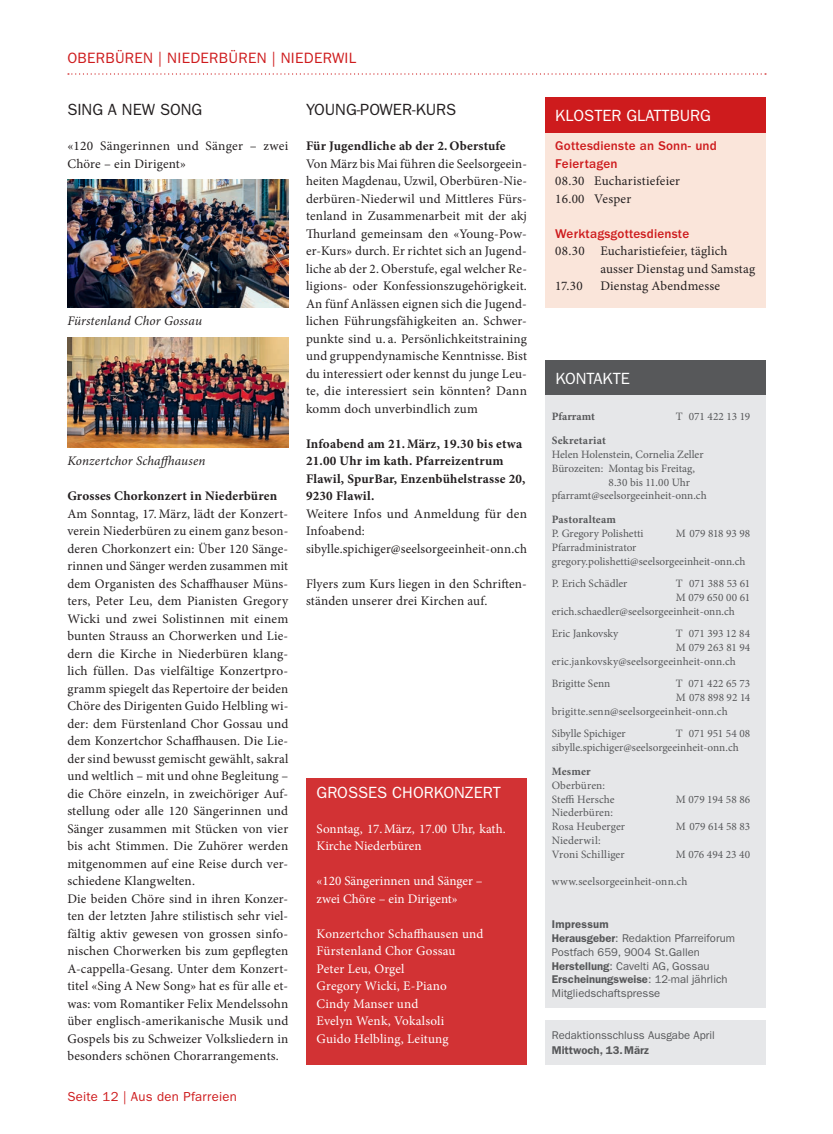
<style>
.page{position:relative;width:833px;height:1134px;background:#fff}
.page>*{position:absolute;margin:0;border:0;box-sizing:border-box;transform-origin:0 0}
.t1{font:16.25px "ITC Franklin Gothic Std";color:#fff}
.t2{font:16.25px "ITC Franklin Gothic Std";color:#231f20}
.t3{font:15px "ITC Franklin Gothic Std";letter-spacing:.02em;color:#ce1b1d}
.t4{font:13.12px/17.5px "Minion Pro";letter-spacing:.015em;color:#231f20}
.t5{font:13.12px/17.5px "Minion Pro";letter-spacing:.005em;color:#fff}
.t6{font:700 13.12px/17.5px "Minion Pro";letter-spacing:.015em;color:#231f20}
.t7{font:500 13.12px/17.5px "ITC Franklin Gothic Std";letter-spacing:.015em;color:#ce1b1d}
.t8{font:italic 13.12px "Minion Pro";letter-spacing:.01em;color:#231f20}
.t9{font:13.12px "ITC Franklin Gothic Std";letter-spacing:.02em;color:#ce1b1d}
.t10{font:11.25px/13.8px "Minion Pro";color:#57585a}
.t11{font:11.25px/13.8px "ITC Franklin Gothic Std";color:#57585a}
.t12{font:700 11.25px "Minion Pro";letter-spacing:.015em;color:#57585a}
.t13{font:600 11.25px "ITC Franklin Gothic Std";color:#57585a}
.t14{font:700 11.25px "Minion Pro";letter-spacing:-.005em;color:#57585a}
.s1{font-weight:600}
</style>
<div class="page">
<svg style="left:68px;top:73px;width:698px;height:2px"></svg>
<div style="left:544px;top:98px;width:221px;height:35px;background:#ce1b1d"></div>
<div style="left:544px;top:360px;width:221px;height:36px;background:#57585a"></div>
<div style="left:544px;top:396px;width:221px;height:612px;background:#e6e7e9"></div>
<div style="left:306px;top:779px;width:221px;height:286px;background:#d23234"></div>
<div style="left:544px;top:133px;width:221px;height:175px;background:#fae5da"></div>
<img style="left:67px;top:180px;width:221px;height:128px">
<img style="left:67px;top:337px;width:221px;height:111px">
<div style="left:544px;top:1020px;width:221px;height:45px;background:#e6e7e9"></div>
<p class="t3" style="left:67px;top:49px;width:290px">OBERBÜREN | NIEDERBÜREN | NIEDERWIL</p>
<p class="t2" style="left:67px;top:100px;width:136px">SING A NEW SONG</p>
<p class="t2" style="left:306px;top:100px;width:152px">YOUNG-POWER-KURS</p>
<p class="t6" style="left:306px;top:137px;width:201px">Für Jugendliche ab der 2. Oberstufe</p>
<p class="t4" style="left:306px;top:155px;width:222px;text-align:justify">Von März bis Mai führen die Seelsorgeein&shy;heiten Magdenau, Uzwil, Oberbüren-Nie&shy;derbüren-Niederwil und Mittleres Fürs&shy;tenland in Zusammenarbeit mit der akj Thurland gemeinsam den «Young-Pow&shy;er-Kurs» durch. Er richtet sich an Jugend&shy;liche ab der 2. Oberstufe, egal welcher Re&shy;ligions- oder Konfessionszugehörigkeit.<br>An fünf Anlässen eignen sich die Jugend&shy;lichen Führungsfähigkeiten an. Schwer&shy;punkte sind u. a. Persönlichkeitstraining und gruppendynamische Kenntnisse. Bist du interessiert oder kennst du junge Leu&shy;te, die interessiert sein könnten? Dann komm doch unverbindlich zum</p>
<p class="t6" style="left:306px;top:435px;width:221px">Infoabend am 21. März, 19.30 bis etwa<br>21.00 Uhr im kath. Pfarreizentrum<br>Flawil, SpurBar, Enzenbühelstrasse 20,<br>9230 Flawil.</p>
<p class="t4" style="left:306px;top:505px;width:222px">Weitere Infos und Anmeldung für den<br>Infoabend: sibylle.spichiger@seelsorgeeinheit-onn.ch</p>
<p class="t4" style="left:306px;top:575px;width:222px">Flyers zum Kurs liegen in den Schriften&shy;ständen unserer drei Kirchen auf.</p>
<p class="t4" style="left:67px;top:137px;width:222px">«120 Sängerinnen und Sänger – zwei<br>Chöre – ein Dirigent»</p>
<p class="t8" style="left:67px;top:312px;width:136px">Fürstenland Chor Gossau</p>
<p class="t8" style="left:67px;top:452px;width:140px">Konzertchor Schaffhausen</p>
<p class="t6" style="left:67px;top:487px;width:211px">Grosses Chorkonzert in Niederbüren</p>
<p class="t4" style="left:67px;top:505px;width:222px">Am Sonntag, 17. März, lädt der Konzert&shy;verein Niederbüren zu einem ganz beson&shy;deren Chorkonzert ein: Über 120 Sänge&shy;rinnen und Sänger werden zusammen mit dem Organisten des Schaffhauser Müns&shy;ters, Peter Leu, dem Pianisten Gregory Wicki und zwei Solistinnen mit einem bunten Strauss an Chorwerken und Lie&shy;dern die Kirche in Niederbüren klang&shy;lich füllen. Das vielfältige Konzertpro&shy;gramm spiegelt das Repertoire der beiden Chöre des Dirigenten Guido Helbling wi&shy;der: dem Fürstenland Chor Gossau und dem Konzertchor Schaffhausen. Die Lie&shy;der sind bewusst gemischt gewählt, sakral und weltlich – mit und ohne Begleitung – die Chöre einzeln, in zweichöriger Auf&shy;stellung oder alle 120 Sängerinnen und Sänger zusammen mit Stücken von vier bis acht Stimmen. Die Zuhörer werden mitgenommen auf eine Reise durch ver&shy;schiedene Klangwelten.<br>Die beiden Chöre sind in ihren Konzer&shy;ten der letzten Jahre stilistisch sehr viel&shy;fältig aktiv gewesen von grossen sinfo&shy;nischen Chorwerken bis zum gepflegten A-cappella-Gesang. Unter dem Konzert&shy;titel «Sing A New Song» hat es für alle et&shy;was: vom Romantiker Felix Mendelssohn über englisch-amerikanische Musik und Gospels bis zu Schweizer Volksliedern in besonders schönen Chorarrangements.</p>
<p class="t1" style="left:317px;top:783px;width:186px">GROSSES CHORKONZERT</p>
<p class="t5" style="left:317px;top:820px;width:190px">Sonntag, 17.März, 17.00 Uhr, kath.<br>Kirche Niederbüren</p>
<p class="t5" style="left:317px;top:872px;width:168px">«120 Sängerinnen und Sänger – zwei Chöre – ein Dirigent»</p>
<p class="t5" style="left:317px;top:925px;width:168px">Konzertchor Schaffhausen und<br>Fürstenland Chor Gossau<br>Peter Leu, Orgel<br>Gregory Wicki, E-Piano<br>Cindy Manser und<br>Evelyn Wenk, Vokalsoli<br>Guido Helbling, Leitung</p>
<p class="t9" style="left:67px;top:1089px;width:171px">Seite 12 | Aus den Pfarreien</p>
<p class="t1" style="left:555px;top:106px;width:157px">KLOSTER GLATTBURG</p>
<p class="t7" style="left:555px;top:137px;width:163px">Gottesdienste an Sonn- und<br>Feiertagen</p>
<p class="t4" style="left:555px;top:172px;width:126px">08.30 Eucharistiefeier<br>16.00 Vesper</p>
<p class="t7" style="left:555px;top:225px;width:135px">Werktagsgottesdienste</p>
<p class="t4" style="left:555px;top:242px;width:174px">08.30 Eucharistiefeier, täglich</p>
<p class="t4" style="left:600px;top:260px;width:156px">ausser Dienstag und Samstag</p>
<p class="t4" style="left:555px;top:277px;width:29px">17.30</p>
<p class="t4" style="left:600px;top:277px;width:121px">Dienstag Abendmesse</p>
<p class="t1" style="left:555px;top:369px;width:76px">KONTAKTE</p>
<p class="t14" style="left:552px;top:409px;width:45px">Pfarramt</p>
<p class="t10" style="left:676px;top:410px;width:76px">T 071 422 13 19</p>
<p class="t12" style="left:552px;top:433px;width:56px">Sekretariat</p>
<p class="t10" style="left:552px;top:448px;width:153px">Helen Holenstein, Cornelia Zeller</p>
<p class="t10" style="left:552px;top:461px;width:145px">Bürozeiten: Montag bis Freitag,</p>
<p class="t10" style="left:608px;top:475px;width:83px">8.30 bis 11.00 Uhr</p>
<p class="t10" style="left:552px;top:489px;width:156px">pfarramt@seelsorgeeinheit-onn.ch</p>
<p class="t12" style="left:552px;top:512px;width:66px">Pastoralteam</p>
<p class="t10" style="left:552px;top:527px;width:93px">P. Gregory Polishetti</p>
<p class="t10" style="left:676px;top:527px;width:76px">M 079 818 93 98</p>
<p class="t10" style="left:552px;top:540px;width:195px">Pfarradministrator gregory.polishetti@seelsorgeeinheit-onn.ch</p>
<p class="t10" style="left:552px;top:577px;width:77px">P. Erich Schädler</p>
<p class="t10" style="left:676px;top:577px;width:76px">T 071 388 53 61</p>
<p class="t10" style="left:676px;top:590px;width:76px">M 079 650 00 61</p>
<p class="t10" style="left:552px;top:604px;width:184px">erich.schaedler@seelsorgeeinheit-onn.ch</p>
<p class="t10" style="left:552px;top:627px;width:68px">Eric Jankovsky</p>
<p class="t10" style="left:676px;top:627px;width:76px">T 071 393 12 84</p>
<p class="t10" style="left:676px;top:641px;width:76px">M 079 263 81 94</p>
<p class="t10" style="left:552px;top:654px;width:186px">eric.jankovsky@seelsorgeeinheit-onn.ch</p>
<p class="t10" style="left:552px;top:677px;width:60px">Brigitte Senn</p>
<p class="t10" style="left:676px;top:677px;width:76px">T 071 422 65 73</p>
<p class="t10" style="left:676px;top:691px;width:76px">M 078 898 92 14</p>
<p class="t10" style="left:552px;top:704px;width:177px">brigitte.senn@seelsorgeeinheit-onn.ch</p>
<p class="t10" style="left:552px;top:727px;width:75px">Sibylle Spichiger</p>
<p class="t10" style="left:552px;top:727px;width:200px;text-indent:124px">T 071 951 54 08 sibylle.spichiger@seelsorgeeinheit-onn.ch</p>
<p class="t12" style="left:552px;top:764px;width:40px">Mesmer</p>
<p class="t10" style="left:552px;top:778px;width:64px">Oberbüren:<br>Steffi Hersche</p>
<p class="t10" style="left:676px;top:792px;width:76px">M 079 194 58 86</p>
<p class="t10" style="left:552px;top:806px;width:75px">Niederbüren:<br>Rosa Heuberger</p>
<p class="t10" style="left:676px;top:820px;width:76px">M 079 614 58 83</p>
<p class="t10" style="left:552px;top:833px;width:74px">Niederwil:<br>Vroni Schilliger</p>
<p class="t10" style="left:676px;top:847px;width:76px">M 076 494 23 40</p>
<p class="t10" style="left:552px;top:875px;width:137px">www.seelsorgeeinheit-onn.ch</p>
<p class="t11" style="left:552px;top:918px;width:185px"><span class="s1">Impressum<br>Herausgeber</span>: Redaktion Pfarreiforum<br>Postfach 659, 9004 St.Gallen<br><span class="s1">Herstellung</span>: Cavelti AG, Gossau<br><span class="s1">Erscheinungsweise</span>: 12-mal jährlich<br>Mitgliedschaftspresse</p>
<p class="t11" style="left:552px;top:1028px;width:165px">Redaktionsschluss Ausgabe April</p>
<p class="t13" style="left:552px;top:1044px;width:98px">Mittwoch, 13.März</p>
</div>
